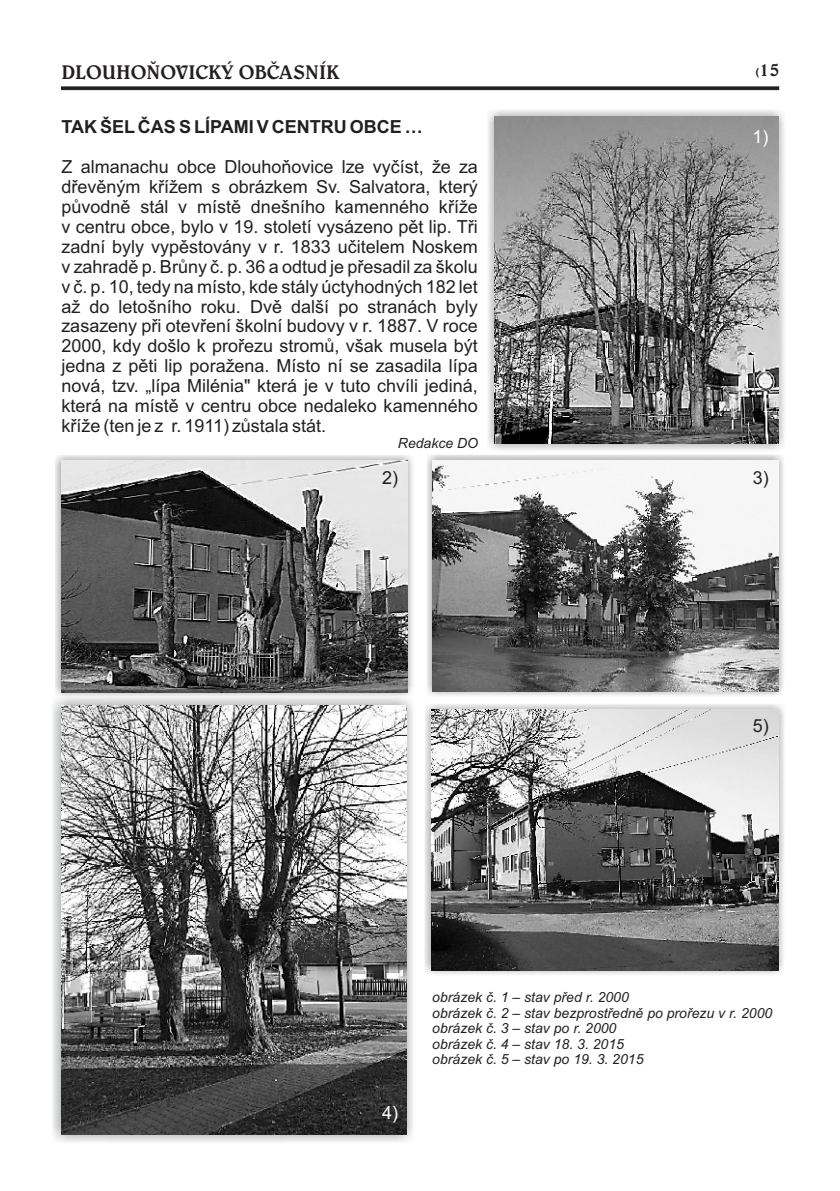
<style>
.page{position:relative;width:840px;height:1191px;background:#fff}
.page>*{position:absolute;margin:0;border:0;box-sizing:border-box;transform-origin:0 0}
.t1{font:20px "Belwe AT Light,Bold";color:#231f20}
.t2{font:18px/20px "Arial";color:#231f20;text-align:justify}
.t3{font:700 18px "Arial";color:#231f20}
.t4{font:18px "Arial";color:#fff}
.t5{font:italic 14px/15.4px "Arial";color:#231f20}
.s1{font-size:12px}
</style>
<div class="page">
<svg style="left:61px;top:86px;width:717px;height:4px;background:#393637"></svg>
<img style="left:488px;top:110px;width:296px;height:340px">
<img style="left:494px;top:117px;width:284px;height:327px">
<img style="left:56px;top:455px;width:357px;height:241px">
<img style="left:61px;top:461px;width:346px;height:231px">
<img style="left:427px;top:455px;width:356px;height:241px">
<img style="left:432px;top:460px;width:346px;height:231px">
<img style="left:53px;top:696px;width:360px;height:446px">
<img style="left:61px;top:705px;width:346px;height:429px">
<img style="left:424px;top:704px;width:360px;height:270px">
<img style="left:431px;top:710px;width:347px;height:260px">
<p class="t1" style="left:61px;top:63px;width:279px">DLOUHOŇOVICKÝ OBČASNÍK</p>
<p class="t1" style="left:755px;top:60px;width:26px"><span class="s1">(</span>15</p>
<p class="t3" style="left:61px;top:120px;width:363px">TAK ŠEL ČAS S LÍPAMI V CENTRU OBCE …</p>
<p class="t2" style="left:61px;top:158px;width:417px">Z almanachu obce Dlouhoňovice lze vyčíst, že za dřevěným křížem s obrázkem Sv. Salvatora, který původně stál v místě dnešního kamenného kříže v centru obce, bylo v 19. století vysázeno pět lip. Tři zadní byly vypěstovány v r. 1833 učitelem Noskem v zahradě p. Brůny č. p. 36 a odtud je přesadil za školu v č. p. 10, tedy na místo, kde stály úctyhodných 182 let až do letošního roku. Dvě další po stranách byly zasazeny při otevření školní budovy v r. 1887. V roce 2000, kdy došlo k prořezu stromů, však musela být jedna z pěti lip poražena. Místo ní se zasadila lípa nová, tzv. „lípa Milénia" která je v tuto chvíli jediná, která na místě v centru obce nedaleko kamenného kříže (ten je z r. 1911) zůstala stát.</p>
<p class="t4" style="left:752px;top:130px;width:18px">1)</p>
<p class="t5" style="left:397px;top:436px;width:82px">Redakce DO</p>
<p class="t2" style="left:382px;top:469px;width:18px">2)</p>
<p class="t2" style="left:752px;top:469px;width:18px">3)</p>
<p class="t2" style="left:752px;top:717px;width:18px">5)</p>
<p class="t4" style="left:382px;top:1106px;width:18px">4)</p>
<p class="t5" style="left:432px;top:991px;width:341px">obrázek č. 1 – stav před r. 2000<br>obrázek č. 2 – stav bezprostředně po prořezu v r. 2000 obrázek č. 3 – stav po r. 2000<br>obrázek č. 4 – stav 18. 3. 2015<br>obrázek č. 5 – stav po 19. 3. 2015</p>
</div>
